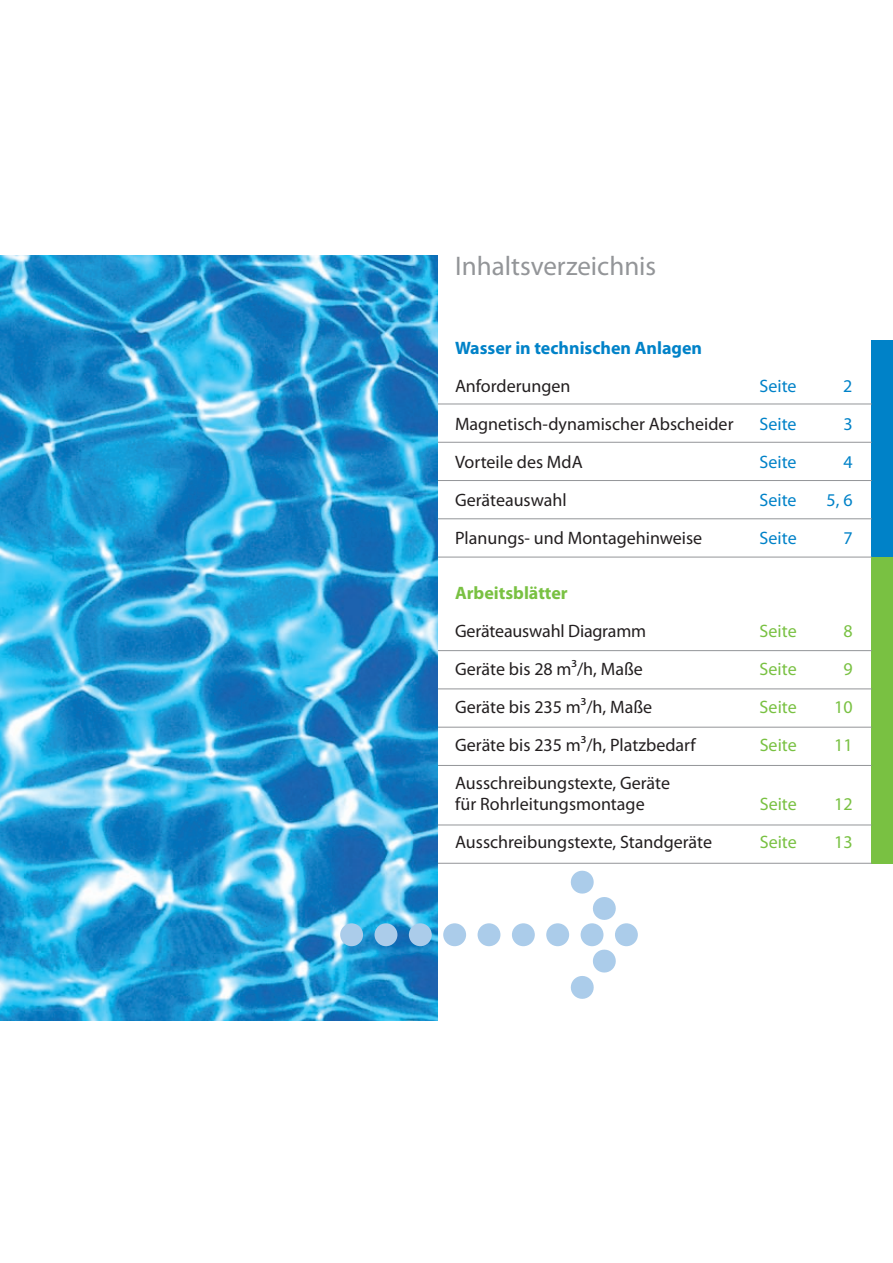
<style>
.page{position:relative;width:893px;height:1263px;background:#fff}
.page>*{position:absolute;margin:0;border:0;box-sizing:border-box;transform-origin:0 0}
.t1{font:27px "Myriad Pro";color:#939598}
.t2{font:18px/21px "Myriad Pro";color:#231f20}
.t3{font:18px "Myriad Pro";color:#79c142}
.t4{font:18px "Myriad Pro";color:#0082c8}
.t5{font:700 18px "Myriad Pro";color:#0082c8}
.t6{font:700 18px "Myriad Pro";color:#79c142}
</style>
<div class="page">
<img style="left:0;top:255px;width:438px;height:765px">
<div style="left:872px;top:340px;width:21px;height:217px;background:#0082c8"></div>
<div style="left:872px;top:557px;width:21px;height:306px;background:#79c142"></div>
<hr style="left:438px;top:404px;width:434px;height:1px;background:#939598">
<hr style="left:438px;top:442px;width:434px;height:1px;background:#939598">
<hr style="left:438px;top:480px;width:434px;height:1px;background:#939598">
<hr style="left:438px;top:518px;width:434px;height:1px;background:#939598">
<hr style="left:438px;top:557px;width:434px;height:1px;background:#939598">
<hr style="left:438px;top:650px;width:434px;height:1px;background:#939598">
<hr style="left:438px;top:688px;width:434px;height:1px;background:#939598">
<hr style="left:438px;top:727px;width:434px;height:1px;background:#939598">
<hr style="left:438px;top:765px;width:434px;height:1px;background:#939598">
<hr style="left:438px;top:825px;width:434px;height:1px;background:#939598">
<hr style="left:438px;top:863px;width:434px;height:1px;background:#939598">
<div style="left:340px;top:923px;width:23px;height:23px;background:#abccea;border-radius:50%"></div>
<div style="left:374px;top:923px;width:23px;height:23px;background:#abccea;border-radius:50%"></div>
<div style="left:409px;top:923px;width:23px;height:23px;background:#abccea;border-radius:50%"></div>
<div style="left:443px;top:923px;width:23px;height:23px;background:#abccea;border-radius:50%"></div>
<div style="left:478px;top:923px;width:22px;height:23px;background:#abccea;border-radius:50%"></div>
<div style="left:512px;top:923px;width:23px;height:23px;background:#abccea;border-radius:50%"></div>
<div style="left:546px;top:923px;width:23px;height:23px;background:#abccea;border-radius:50%"></div>
<div style="left:581px;top:923px;width:22px;height:23px;background:#abccea;border-radius:50%"></div>
<div style="left:615px;top:923px;width:23px;height:23px;background:#abccea;border-radius:50%"></div>
<svg style="left:570px;top:949px;width:46px;height:50px"></svg>
<svg style="left:570px;top:870px;width:46px;height:50px"></svg>
<h1 class="t1" style="left:455px;top:250px;width:203px">Inhaltsverzeichnis</h1>
<p class="t5" style="left:455px;top:336px;width:249px">Wasser in technischen Anlagen</p>
<p class="t2" style="left:455px;top:375px;width:117px">Anforderungen</p>
<p class="t4" style="left:759px;top:375px;width:39px">Seite</p>
<p class="t4" style="left:843px;top:375px;width:11px">2</p>
<p class="t2" style="left:455px;top:413px;width:280px">Magnetisch-dynamischer Abscheider</p>
<p class="t4" style="left:759px;top:413px;width:39px">Seite</p>
<p class="t4" style="left:843px;top:413px;width:11px">3</p>
<p class="t2" style="left:455px;top:451px;width:129px">Vorteile des MdA</p>
<p class="t4" style="left:760px;top:451px;width:39px">Seite</p>
<p class="t4" style="left:843px;top:451px;width:11px">4</p>
<p class="t2" style="left:455px;top:489px;width:113px">Geräteauswahl</p>
<p class="t4" style="left:760px;top:489px;width:39px">Seite</p>
<p class="t4" style="left:827px;top:489px;width:28px">5, 6</p>
<p class="t2" style="left:455px;top:527px;width:249px">Planungs- und Montagehinweise</p>
<p class="t4" style="left:760px;top:527px;width:39px">Seite</p>
<p class="t4" style="left:843px;top:527px;width:11px">7</p>
<p class="t6" style="left:455px;top:581px;width:114px">Arbeitsblätter</p>
<p class="t2" style="left:455px;top:620px;width:193px">Geräteauswahl Diagramm</p>
<p class="t3" style="left:760px;top:620px;width:39px">Seite</p>
<p class="t3" style="left:843px;top:620px;width:11px">8</p>
<p class="t2" style="left:455px;top:658px;width:189px">Geräte bis 28 m³/h, Maße</p>
<p class="t3" style="left:760px;top:658px;width:39px">Seite</p>
<p class="t3" style="left:843px;top:658px;width:11px">9</p>
<p class="t2" style="left:455px;top:696px;width:199px">Geräte bis 235 m³/h, Maße</p>
<p class="t3" style="left:760px;top:696px;width:39px">Seite</p>
<p class="t3" style="left:834px;top:696px;width:20px">10</p>
<p class="t2" style="left:455px;top:734px;width:242px">Geräte bis 235 m³/h, Platzbedarf</p>
<p class="t3" style="left:760px;top:734px;width:39px">Seite</p>
<p class="t3" style="left:834px;top:734px;width:20px">11</p>
<p class="t2" style="left:455px;top:772px;width:216px">Ausschreibungstexte, Geräte für Rohrleitungsmontage</p>
<p class="t3" style="left:760px;top:793px;width:39px">Seite</p>
<p class="t3" style="left:834px;top:793px;width:20px">12</p>
<p class="t2" style="left:455px;top:831px;width:258px">Ausschreibungstexte, Standgeräte</p>
<p class="t3" style="left:760px;top:831px;width:39px">Seite</p>
<p class="t3" style="left:834px;top:831px;width:20px">13</p>
</div>
